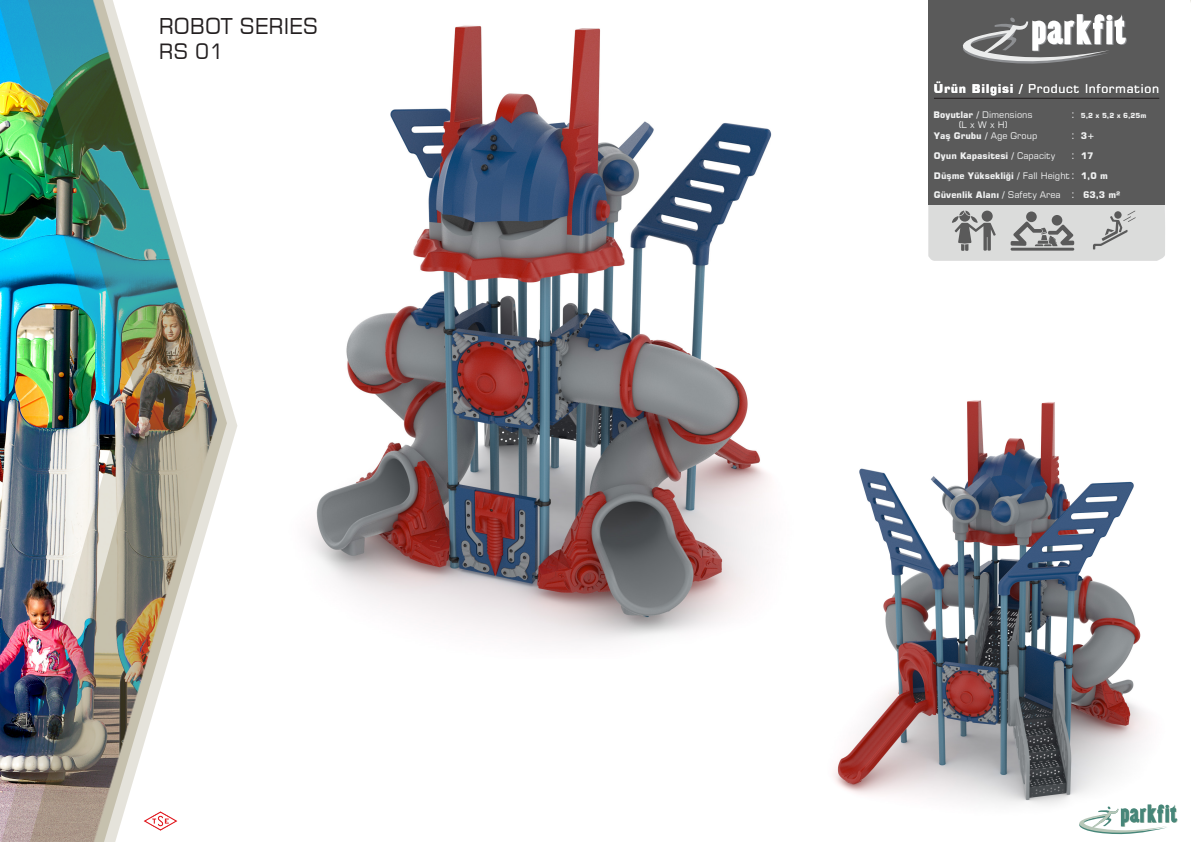
<style>
.page{position:relative;width:1191px;height:842px;background:#fff}
.page>*{position:absolute;margin:0;border:0;box-sizing:border-box;transform-origin:0 0}
.t1{font:21.7px "Square 721 BT";color:#231f20}
.t2{font:21px "Square 721 BT";color:#231f20}
.t3{font:12px "Square 721 BT";letter-spacing:.055em;color:#fff}
.t4{font:11px/21.3px "Square 721 BT";color:#f1f2f2}
.t5{font:700 9px/19.7px "Square 721 BT";color:#f1f2f2}
.t6{font:9px/10.8px "Square 721 BT";color:#f1f2f2;text-align:center}
.t7{font:700 6.9px "Square 721 BT";color:#f1f2f2}
.s1{font-weight:700}
.s2{font-weight:400}
</style>
<div class="page">
<img style="left:237px;top:25px;width:535px;height:617px">
<img style="left:0;top:0;width:237px;height:842px">
<img style="left:28px;top:0;width:199px;height:842px">
<img style="left:140px;top:801px;width:40px;height:40px">
<div style="left:928px;top:0;width:236px;height:204px;background:#5a5a5a"></div>
<hr style="left:934px;top:98px;width:225px;height:1px;background:#231f20">
<svg style="left:928px;top:204px;width:237px;height:57px;background:#c5c6c5"></svg>
<svg style="left:963px;top:14px;width:163px;height:50px"></svg>
<img style="left:834px;top:400px;width:344px;height:420px">
<svg style="left:1075px;top:804px;width:102px;height:31px"></svg>
<h1 class="t1" style="left:159px;top:12px;width:161px">ROBOT SERIES</h1>
<h2 class="t2" style="left:159px;top:38px;width:66px">RS 01</h2>
<h3 class="t3" style="left:934px;top:81px;width:227px"><span class="s1">Ürün Bilgisi /</span> Product Information</h3>
<p class="t6" style="left:933px;top:109px;width:101px"><span class="s1">Boyutlar /</span> Dimensions (L x W x H)</p>
<p class="t4" style="left:1071px;top:103px;width:5px">: :</p>
<p class="t4" style="left:1071px;top:144px;width:5px;line-height:20.6px">: :</p>
<p class="t4" style="left:1071px;top:183px;width:5px">:</p>
<p class="t7" style="left:1081px;top:111px;width:67px">5,2 x 5,2 x 6,25m</p>
<p class="t5" style="left:1081px;top:126px;width:15px">3+<br>17</p>
<p class="t5" style="left:1081px;top:166px;width:28px">1,0 m</p>
<p class="t5" style="left:934px;top:126px;width:123px">Yaş Grubu / <span class="s2">Age Group<br></span>Oyun Kapasitesi / <span class="s2">Capacity</span></p>
<p class="t5" style="left:934px;top:167px;width:138px;line-height:18.4px">Düşme Yüksekliği / <span class="s2">Fall Height<br></span>Güvenlik Alanı / <span class="s2">Safety Area</span></p>
<p class="t5" style="left:1083px;top:185px;width:39px">63,3 m²</p>
</div>
